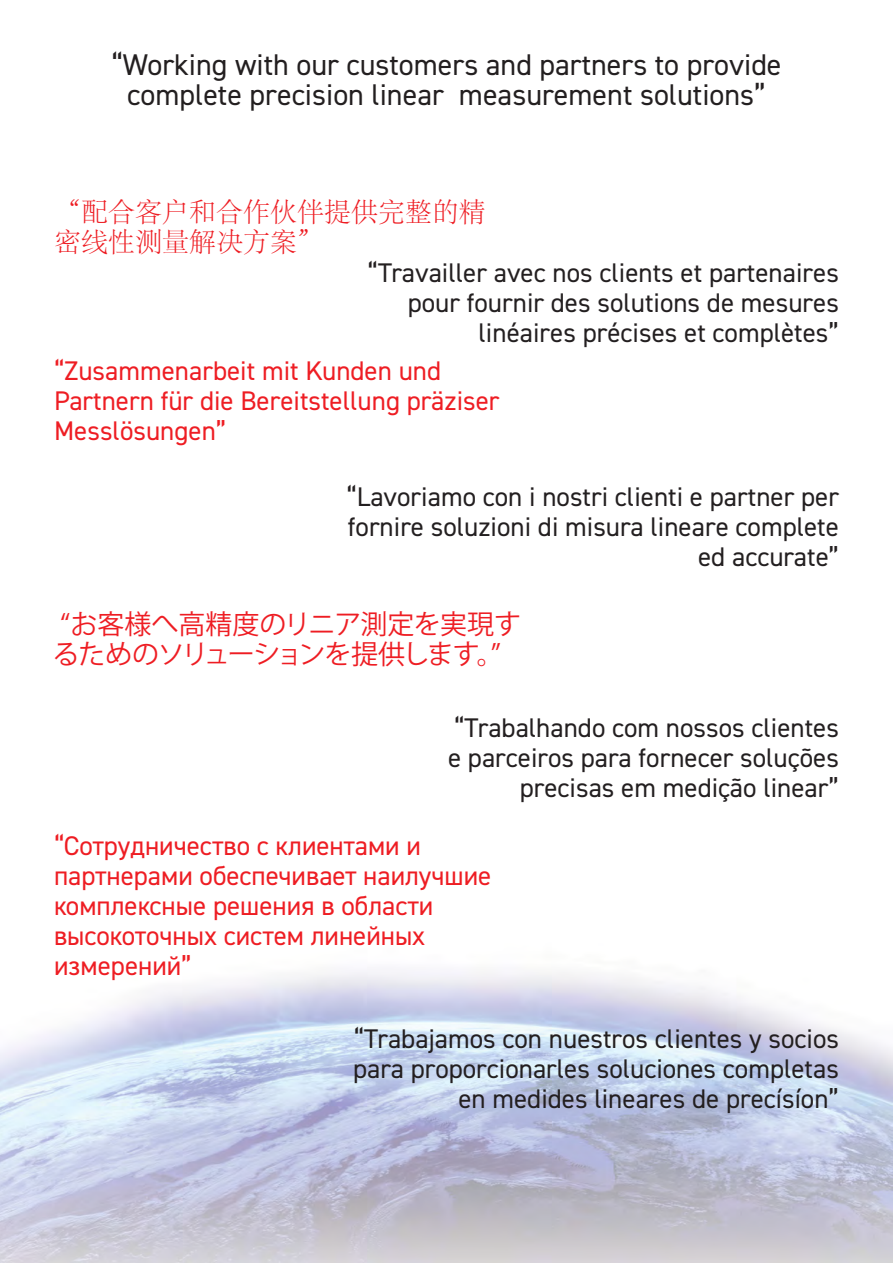
<style>
.page{position:relative;width:893px;height:1263px;background:#fff}
.page>*{position:absolute;margin:0;border:0;box-sizing:border-box;transform-origin:0 0}
.t1{font:30px/30px "DIN2014";color:#231f20;text-align:center}
.t2{font:27px/30px "DIN2014";color:#231f20;text-align:right}
.t3{font:27px/30px "DIN2014";color:#ee1d23}
.t4{font:27px/30px "Koz Go Pr 6 N";letter-spacing:-.03em;color:#ee1d23}
.t5{font:300 27px/30px "Adobe Song Std";color:#ee1d23}
</style>
<div class="page">
<img style="left:0;top:972px;width:893px;height:291px">
<p class="t1" style="left:111px;top:49px;width:672px">“Working with our customers and partners to provide complete precision linear measurement solutions”</p>
<p class="t5" style="left:54px;top:198px;width:433px">“配合客户和合作伙伴提供完整的精密线性测量解决方案”</p>
<p class="t2" style="left:368px;top:257px;width:473px">“Travailler avec nos clients et partenaires pour fournir des solutions de mesures linéaires précises et complètes”</p>
<p class="t3" style="left:54px;top:355px;width:447px">“Zusammenarbeit mit Kunden und<br>Partnern für die Bereitstellung präziser<br>Messlösungen”</p>
<p class="t2" style="left:346px;top:481px;width:494px">“Lavoriamo con i nostri clienti e partner per fornire soluzioni di misura lineare complete ed accurate”</p>
<p class="t4" style="left:52px;top:609px;width:470px">“お客様へ高精度のリニア測定を実現するためのソリューションを提供します。”</p>
<p class="t2" style="left:448px;top:712px;width:392px">“Trabalhando com nossos clientes e parceiros para fornecer soluções precisas em medição linear”</p>
<p class="t3" style="left:54px;top:830px;width:439px">“Сотрудничество с клиентами и партнерами обеспечивает наилучшие комплексные решения в облaсти высокоточных систем линейных измерений”</p>
<p class="t2" style="left:353px;top:1023px;width:487px">“Trabajamos con nuestros clientes y socios para proporcionarles soluciones completas en medides lineares de precísíon”</p>
</div>
